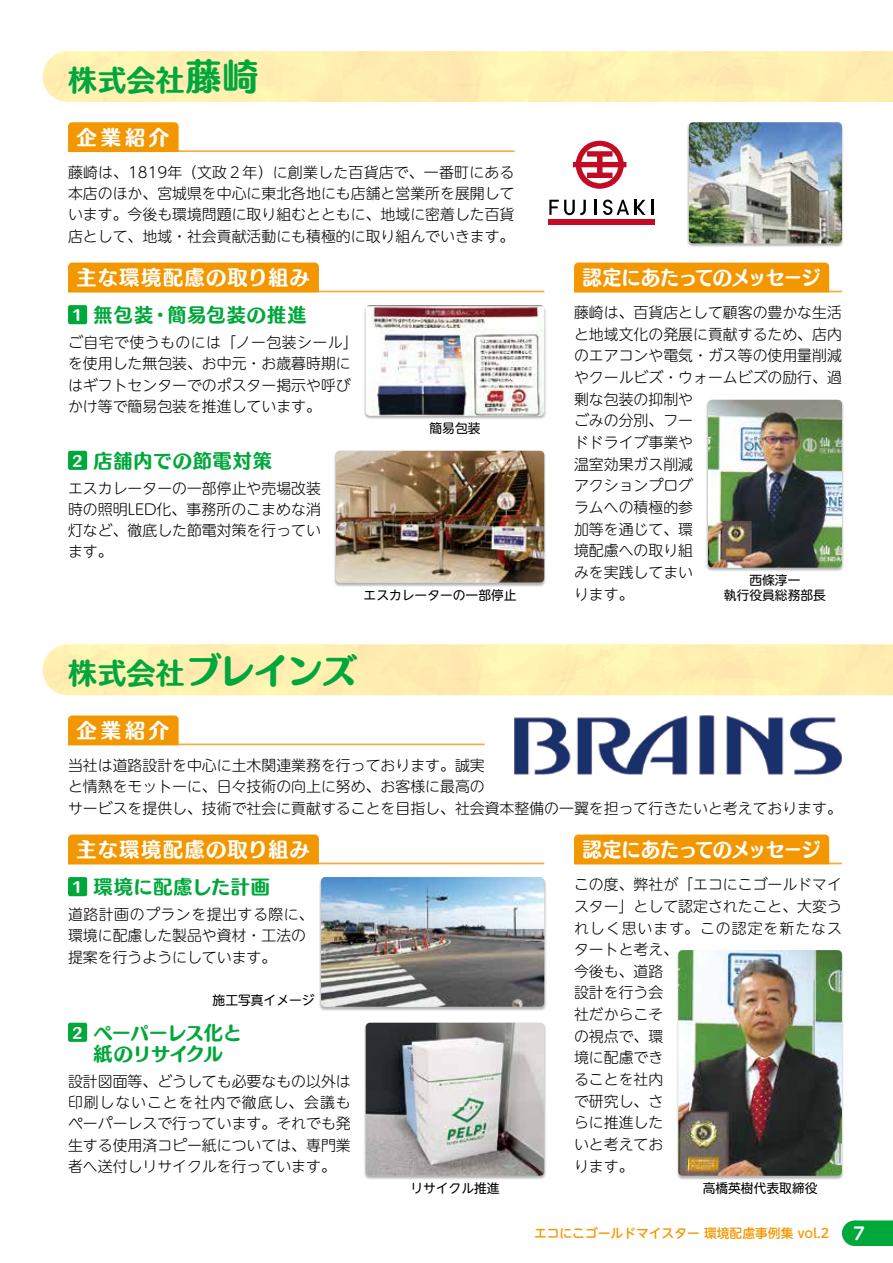
<style>
.page{position:relative;width:893px;height:1263px;background:#fff}
.page>*{position:absolute;margin:0;border:0;box-sizing:border-box;transform-origin:0 0}
.t1{font:36.15px "Humming Std E";letter-spacing:-.065em;color:#00a73b}
.t2{font:28.95px "Humming Std E";color:#00a73b}
.t3{font:20.25px "Humming Std E";letter-spacing:-.035em;color:#fff;scale:.95 1}
.t4{font:20.25px "Humming Std E";letter-spacing:.06em;color:#fff}
.t5{font:20.25px "Humming Std E";letter-spacing:.025em;color:#fff}
.t6{font:19.2px "Humming Std E";letter-spacing:.035em;color:#00a73b}
.t7{font:19.2px/21.3px "Humming Std E";letter-spacing:-.035em;color:#00a73b}
.t8{font:19.2px "Humming Std E";letter-spacing:.055em;color:#00a73b}
.t9{font:700 16.95px "UD Shin M Go Pro De";color:#fff}
.t10{font:300 14.85px/21.6px "UD Shin M Go Pro";color:#000}
.t11{font:13.8px "Humming Std E";color:#fff}
.t12{font:12.75px/14.9px "UD Shin M Go Pro";color:#000;text-align:center}
.t13{font:500 12.75px "UD Shin M Go Pro";color:#f39700}
.s1{font-size:36.15px}
.s2{font-size:28.95px}
</style>
<div class="page">
<svg style="left:842px;top:1220px;width:51px;height:26px"></svg>
<div style="left:43px;top:51px;width:850px;height:51px;background:#ffefb0"></div>
<div style="left:43px;top:644px;width:850px;height:51px;background:#ffefb0"></div>
<hr style="left:68px;top:150px;width:446px;height:2px;background:#f6ad3c">
<div style="left:68px;top:122px;width:111px;height:30px;background:#f39700"></div>
<hr style="left:68px;top:743px;width:417px;height:2px;background:#f6ad3c">
<div style="left:68px;top:715px;width:111px;height:30px;background:#f39700"></div>
<hr style="left:574px;top:291px;width:268px;height:1px;background:#f6ad3c">
<div style="left:574px;top:263px;width:255px;height:29px;background:#f39700"></div>
<hr style="left:574px;top:863px;width:268px;height:1px;background:#f6ad3c">
<div style="left:574px;top:834px;width:255px;height:30px;background:#f39700"></div>
<div style="left:687px;top:122px;width:157px;height:126px;background:#000;opacity:.3"></div>
<img style="left:689px;top:122px;width:153px;height:121px">
<hr style="left:68px;top:291px;width:476px;height:1px;background:#f6ad3c">
<div style="left:68px;top:263px;width:251px;height:29px;background:#f39700"></div>
<hr style="left:68px;top:863px;width:476px;height:1px;background:#f6ad3c">
<div style="left:68px;top:834px;width:251px;height:30px;background:#f39700"></div>
<div style="left:68px;top:305px;width:19px;height:19px;background:#00a73b;border-radius:2px"></div>
<div style="left:68px;top:877px;width:19px;height:19px;background:#00a73b;border-radius:2px"></div>
<div style="left:68px;top:451px;width:19px;height:19px;background:#00a73b;border-radius:2px"></div>
<div style="left:68px;top:1023px;width:19px;height:19px;background:#00a73b;border-radius:2px"></div>
<div style="left:363px;top:305px;width:183px;height:115px;background:#000;opacity:.3"></div>
<img style="left:366px;top:305px;width:178px;height:111px">
<div style="left:319px;top:877px;width:228px;height:134px;background:#000;opacity:.3"></div>
<img style="left:321px;top:877px;width:223px;height:130px">
<div style="left:334px;top:451px;width:213px;height:136px;background:#000;opacity:.3"></div>
<img style="left:336px;top:451px;width:208px;height:132px">
<div style="left:363px;top:1022px;width:183px;height:158px;background:#000;opacity:.3"></div>
<img style="left:366px;top:1023px;width:178px;height:153px">
<div style="left:706px;top:400px;width:138px;height:172px;background:#000;opacity:.3"></div>
<img style="left:708px;top:400px;width:134px;height:168px">
<div style="left:676px;top:950px;width:168px;height:230px;background:#000;opacity:.3"></div>
<img style="left:678px;top:950px;width:164px;height:226px">
<img style="left:514px;top:715px;width:328px;height:59px">
<svg style="left:573px;top:140px;width:53px;height:49px"></svg>
<svg style="left:594px;top:200px;width:2px;height:15px"></svg>
<hr style="left:651px;top:200px;width:3px;height:15px;background:#000">
<svg style="left:549px;top:200px;width:37px;height:15px"></svg>
<svg style="left:603px;top:200px;width:42px;height:15px"></svg>
<div style="left:549px;top:220px;width:106px;height:5px;background:#c30c24"></div>
<h2 class="t2" style="left:68px;top:58px;width:192px">株式会社<span class="s1">藤崎</span></h2>
<h3 class="t5" style="left:77px;top:122px;width:94px">企業紹介</h3>
<p class="t10" style="left:68px;top:161px;width:448px;text-align:justify">藤崎は、1819年（文政２年）に創業した百貨店で、一番町にある本店のほか、宮城県を中心に東北各地にも店舗と営業所を展開しています。今後も環境問題に取り組むとともに、地域に密着した百貨店として、地域・社会貢献活動にも積極的に取り組んでいきます。</p>
<h3 class="t4" style="left:77px;top:262px;width:235px">主な環境配慮の取り組み</h3>
<p class="t11" style="left:71px;top:304px;width:15px">１</p>
<p class="t8" style="left:94px;top:300px;width:215px">無包装・簡易包装の推進</p>
<p class="t10" style="left:68px;top:331px;width:292px">ご自宅で使うものには「ノー包装シール「を使用した無包装、お中元・お歳暮時期にはギフトセンターでのポスター掲示や呼びかけ等で簡易包装を推進しています。</p>
<p class="t11" style="left:71px;top:450px;width:15px">２</p>
<p class="t6" style="left:94px;top:446px;width:180px">店舗内での節電対策</p>
<p class="t10" style="left:68px;top:477px;width:254px;text-align:justify">エスカレーターの一部停止や売場改装時の照明LED化、事務所のこまめな消灯など、徹底した節電対策を行っています。</p>
<p class="t12" style="left:429px;top:420px;width:53px">簡易包装</p>
<p class="t12" style="left:364px;top:587px;width:155px">エスカレーターの一部停止</p>
<h3 class="t3" style="left:583px;top:262px;width:252px">認定にあたってのメッセージ</h3>
<p class="t10" style="left:574px;top:301px;width:269px">藤崎は、百貨店として顧客の豊かな生活と地域文化の発展に貢献するため、店内のエアコンや電気・ガス等の使用量削減やクールビズ・ウォームビズの励行、過剰な包装の抑制や<br>ごみの分別、フー<br>ドドライブ事業や<br>温室効果ガス削減<br>アクションプログ<br>ラムへの積極的参<br>加等を通じて、環<br>境配慮への取り組<br>みを実践してまい<br>ります。</p>
<p class="t12" style="left:724px;top:572px;width:104px">西條淳一<br>執行役員総務部長</p>
<h1 class="t1" style="left:68px;top:643px;width:291px"><span class="s2">株式会社</span>ブレインズ</h1>
<h3 class="t5" style="left:77px;top:715px;width:94px">企業紹介</h3>
<p class="t10" style="left:68px;top:754px;width:775px">当社は道路設計を中心に土木関連業務を行っております。誠実<br>と情熱をモットーに、日々技術の向上に努め、お客様に最高の<br>サービスを提供し、技術で社会に貢献することを目指し、社会資本整備の一翼を担って行きたいと考えております。</p>
<h3 class="t4" style="left:77px;top:834px;width:235px">主な環境配慮の取り組み</h3>
<p class="t11" style="left:71px;top:876px;width:15px">１</p>
<p class="t6" style="left:94px;top:872px;width:178px">環境に配慮した計画</p>
<p class="t10" style="left:68px;top:903px;width:247px">道路計画のプランを提出する際に、環境に配慮した製品や資材・工法の提案を行うようにしています。</p>
<p class="t11" style="left:71px;top:1022px;width:15px">２</p>
<p class="t12" style="left:213px;top:992px;width:104px">施工写真イメージ</p>
<p class="t7" style="left:94px;top:1021px;width:150px">ペーパーレス化と紙のリサイクル</p>
<p class="t10" style="left:68px;top:1070px;width:284px;text-align:justify">設計図面等、どうしても必要なもの以外は印刷しないことを社内で徹底し、会議もペーパーレスで行っています。それでも発生する使用済コピー紙については、専門業者へ送付しリサイクルを行っています。</p>
<p class="t12" style="left:410px;top:1180px;width:91px">リサイクル推進</p>
<h3 class="t3" style="left:583px;top:834px;width:252px">認定にあたってのメッセージ</h3>
<p class="t10" style="left:574px;top:873px;width:269px">この度、弊社が「エコにこゴールドマイスター」として認定されたこと、大変うれしく思います。この認定を新たなスタートと考え、<br>今後も、道路<br>設計を行う会<br>社だからこそ<br>の視点で、環<br>境に配慮でき<br>ることを社内<br>で研究し、さ<br>らに推進した<br>いと考えてお<br>ります。</p>
<p class="t12" style="left:703px;top:1180px;width:116px">高橋英樹代表取締役</p>
<p class="t13" style="left:534px;top:1223px;width:297px">エコにこゴールドマイスター環境配慮事例集 vol.2</p>
<p class="t9" style="left:853px;top:1219px;width:13px">7</p>
</div>
